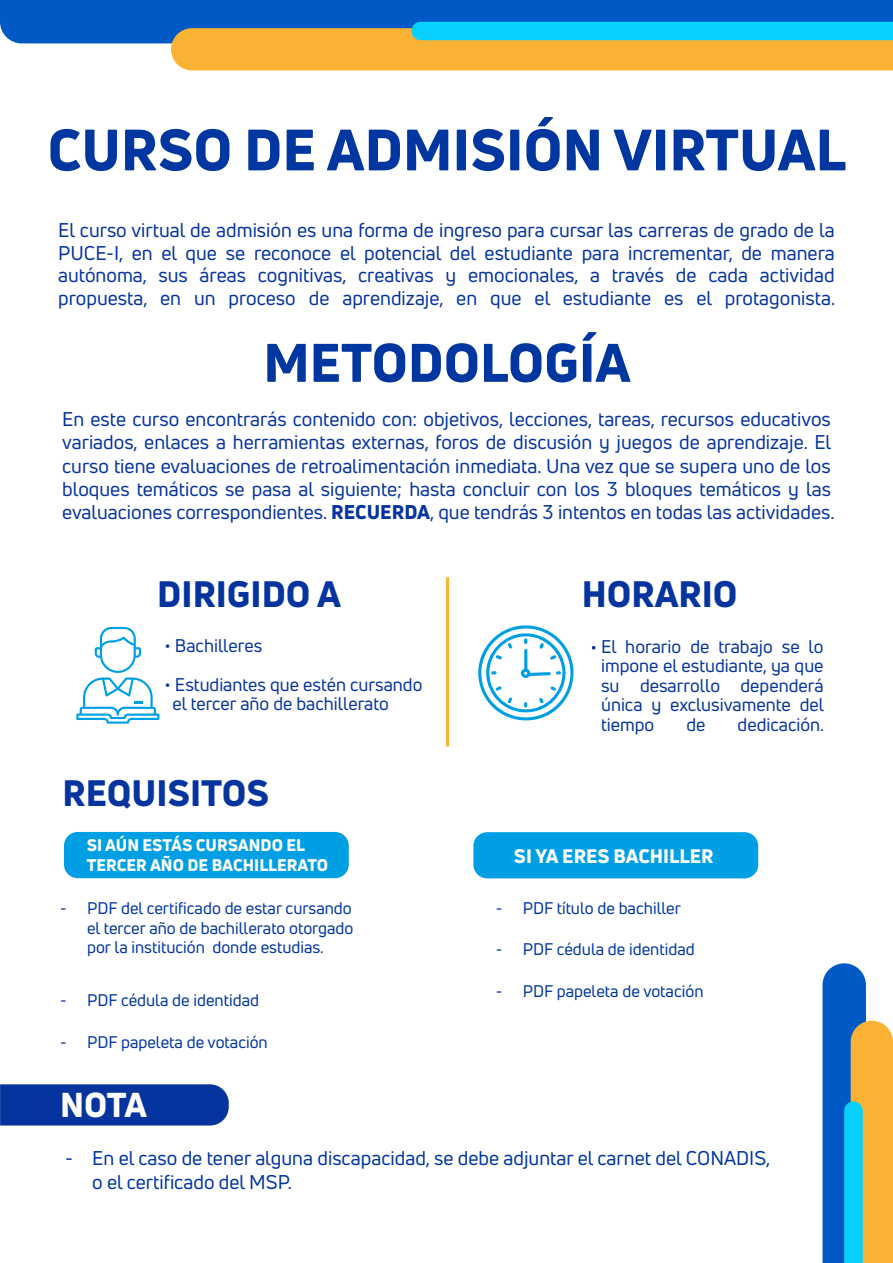
<style>
.page{position:relative;width:893px;height:1263px;background:#fff}
.page>*{position:absolute;margin:0;border:0;box-sizing:border-box;transform-origin:0 0}
.t1{font:800 57px "Uni Neue";color:#0036a0}
.t2{font:800 53.1px "Uni Neue";color:#0036a0}
.t3{font:800 36px "Uni Neue";color:#06349e}
.t4{font:800 33.75px "Uni Neue";color:#fff}
.t5{font:19.5px/23.4px "Uni Neue";color:#06349e}
.t6{font:19.5px/23.4px "Uni Neue";color:#0036a0}
.t7{font:800 19.2px "Uni Neue";color:#fff}
.t8{font:18px/19.5px "Uni Neue";color:#06349e}
.t9{font:16.5px/19.8px "Uni Neue";color:#0036a0;text-align:justify}
.t10{font:800 16.5px/19.8px "Uni Neue";color:#fff}
.s1{font-weight:800}
</style>
<div class="page">
<svg style="left:0;top:0;width:893px;height:70px;background:#749998"></svg>
<svg style="left:76px;top:627px;width:83px;height:97px"></svg>
<div style="left:64px;top:832px;width:285px;height:46px;background:#009fe3;border-radius:14px"></div>
<div style="left:473px;top:832px;width:285px;height:46px;background:#009fe3;border-radius:14px"></div>
<div style="left:0;top:1084px;width:229px;height:41px;background:#06349e"></div>
<svg style="left:822px;top:963px;width:71px;height:300px;background:#789b9a"></svg>
<hr style="left:446px;top:577px;width:3px;height:170px;background:#f9b233">
<svg style="left:478px;top:625px;width:96px;height:96px"></svg>
<svg style="left:591px;top:646px;width:5px;height:4px"></svg>
<h1 class="t1" style="left:48px;top:111px;width:800px">CURSO DE ADMISIÓN VIRTUAL</h1>
<p class="t5" style="left:58px;top:219px;width:778px;line-height:22.5px;text-align:justify">El curso virtual de admisión es una forma de ingreso para cursar las carreras de grado de la PUCE-I, en el que se reconoce el potencial del estudiante para incrementar, de manera autónoma, sus áreas cognitivas, creativas y emocionales, a través de cada actividad propuesta, en un proceso de aprendizaje, en que el estudiante es el protagonista.</p>
<h2 class="t2" style="left:263px;top:327px;width:369px">METODOLOGÍA</h2>
<p class="t5" style="left:62px;top:407px;width:774px">En este curso encontrarás contenido con: objetivos, lecciones, tareas, recursos educativos variados, enlaces a herramientas externas, foros de discusión y juegos de aprendizaje. El curso tiene evaluaciones de retroalimentación inmediata. Una vez que se supera uno de los bloques temáticos se pasa al siguiente; hasta concluir con los 3 bloques temáticos y las evaluaciones correspondientes. <span class="s1">RECUERDA</span>, que tendrás 3 intentos en todas las actividades.</p>
<h3 class="t3" style="left:157px;top:569px;width:185px">DIRIGIDO A</h3>
<h3 class="t3" style="left:582px;top:569px;width:157px">HORARIO</h3>
<p class="t8" style="left:164px;top:635px;width:99px">• Bachilleres</p>
<p class="t8" style="left:172px;top:674px;width:251px;text-indent:-8px">• Estudiantes que estén cursando el tercer año de bachillerato</p>
<p class="t8" style="left:601px;top:636px;width:224px;text-align:justify">El horario de trabajo se lo impone el estudiante, ya que su desarrollo dependerá única y exclusivamente del tiempo</p>
<p class="t8" style="left:686px;top:714px;width:21px">de</p>
<p class="t8" style="left:738px;top:714px;width:88px">dedicación.</p>
<h3 class="t3" style="left:62px;top:768px;width:208px">REQUISITOS</h3>
<p class="t10" style="left:87px;top:835px;width:243px">SI AÚN ESTÁS CURSANDO EL<br>TERCER AÑO DE BACHILLERATO</p>
<p class="t9" style="left:87px;top:898px;width:268px;text-indent:-27px">- PDF del certificado de estar cursando el tercer año de bachillerato otorgado por la institución donde estudias.</p>
<p class="t9" style="left:60px;top:990px;width:200px">- PDF cédula de identidad</p>
<p class="t9" style="left:60px;top:1032px;width:209px">- PDF papeleta de votación</p>
<h3 class="t4" style="left:60px;top:1082px;width:89px">NOTA</h3>
<p class="t7" style="left:514px;top:843px;width:201px">SI YA ERES BACHILLER</p>
<p class="t9" style="left:496px;top:898px;width:187px">- PDF título de bachiller</p>
<p class="t9" style="left:496px;top:939px;width:200px">- PDF cédula de identidad</p>
<p class="t9" style="left:496px;top:981px;width:209px">- PDF papeleta de votación</p>
<p class="t6" style="left:92px;top:1146px;width:680px;text-indent:-27px">- En el caso de tener alguna discapacidad, se debe adjuntar el carnet del CONADIS, o el certificado del MSP.</p>
</div>
